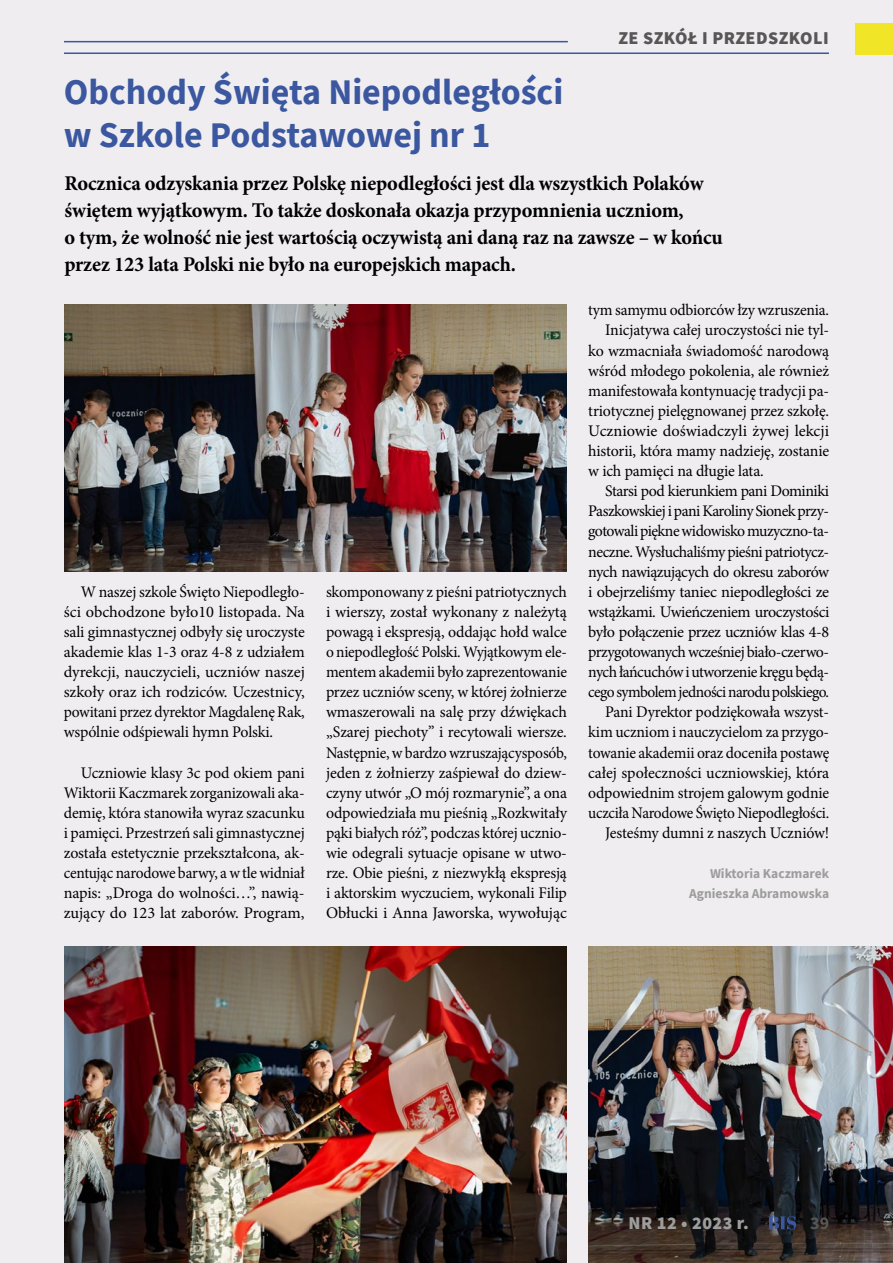
<style>
.page{position:relative;width:893px;height:1263px;background:#efedf0}
.page>*{position:absolute;margin:0;border:0;box-sizing:border-box;transform-origin:0 0}
.t1{font:700 36px/43.2px "Source Sans Pro";color:#3b57a0}
.t2{font:700 21px/27px "Minion Pro";letter-spacing:-.01em;color:#000}
.t3{font:900 18px "Source Sans Pro";letter-spacing:.025em;color:#575756}
.t4{font:900 18px "Source Sans Pro";letter-spacing:.025em;color:#9d9d9c}
.t5{font:700 18px "Source Sans Pro";color:#575756}
.t6{font:16.2px/20.1px "Minion Pro";letter-spacing:-.015em;color:#000;text-align:justify}
.t7{font:16.2px "Minion Pro";letter-spacing:-.035em;color:#000}
.t8{font:16.2px "Minion Pro";letter-spacing:-.035em;color:#000;scale:.96 1}
.t9{font:16.2px "Minion Pro";letter-spacing:-.015em;color:#000;scale:.95 1}
.t10{font:16.2px "Minion Pro";letter-spacing:-.015em;color:#000;scale:.96 1}
.t11{font:700 13.5px/20.1px "Source Sans Pro";color:#9d9d9c;text-align:right}
</style>
<div class="page">
<img style="left:64px;top:947px;width:503px;height:316px">
<img style="left:64px;top:305px;width:503px;height:266px">
<img style="left:588px;top:947px;width:305px;height:316px">
<svg style="left:768px;top:1216px;width:28px;height:13px"></svg>
<hr style="left:64px;top:41px;width:504px;height:1px;background:#3b57a0">
<div style="left:855px;top:24px;width:38px;height:31px;background:#f0e527"></div>
<hr style="left:64px;top:53px;width:765px;height:1px;background:#3b57a0">
<p class="t3" style="left:618px;top:26px;width:212px">ZE SZKÓŁ I PRZEDSZKOLI</p>
<h1 class="t1" style="left:64px;top:70px;width:501px">Obchody Święta Niepodległości w Szkole Podstawowej nr 1</h1>
<p class="t2" style="left:64px;top:169px;width:660px">Rocznica odzyskania przez Polskę niepodległości jest dla wszystkich Polaków świętem wyjątkowym. To także doskonała okazja przypomnienia uczniom,<br>o tym, że wolność nie jest wartością oczywistą ani daną raz na zawsze – w końcu przez 123 lata Polski nie było na europejskich mapach.</p>
<p class="t6" style="left:64px;top:582px;width:243px;text-indent:17px">W naszej szkole Święto Niepodległo&shy;ści obchodzone było10 listopada. Na sali gimnastycznej odbyły się uroczyste akademie klas 1-3 oraz 4-8 z udziałem dyrekcji, nauczycieli, uczniów naszej szkoły oraz ich rodziców. Uczestnicy, powitani przez dyrektor Magdalenę Rak, wspólnie odśpiewali hymn Polski.</p>
<p class="t6" style="left:64px;top:762px;width:242px;text-indent:17px">Uczniowie klasy 3c pod okiem pani Wiktorii Kaczmarek zorganizowali aka&shy;demię, która stanowiła wyraz szacunku i pamięci. Przestrzeń sali gimnastycznej została estetycznie przekształcona, ak&shy;centując narodowe barwy, a w tle widniał napis: „Droga do wolności…”, nawią&shy;zujący do 123 lat zaborów. Program,</p>
<p class="t6" style="left:326px;top:582px;width:243px">skomponowany z pieśni patriotycznych i wierszy, został wykonany z należytą powagą i ekspresją, oddając hołd walce o niepodległość Polski. Wyjątkowym ele&shy;mentem akademii było zaprezentowanie przez uczniów sceny, w której żołnierze wmaszerowali na salę przy dźwiękach „Szarej piechoty” i recytowali wiersze.<br>Następnie, w bardzo wzruszającysposób, jeden z żołnierzy zaśpiewał do dziew&shy;czyny utwór „O mój rozmarynie”, a ona odpowiedziała mu pieśnią „Rozkwitały pąki białych róż”, podczas której ucznio&shy;wie odegrali sytuacje opisane w utwo&shy;rze. Obie pieśni, z niezwykłą ekspresją i aktorskim wyczuciem, wykonali Filip Obłucki i Anna Jaworska, wywołując</p>
<p class="t6" style="left:588px;top:300px;width:242px">tym samymu odbiorców łzy wzruszenia.</p>
<p class="t6" style="left:605px;top:320px;width:225px">Inicjatywa całej uroczystości nie tyl-</p>
<p class="t6" style="left:588px;top:340px;width:242px">ko wzmacniała świadomość narodową</p>
<p class="t6" style="left:588px;top:360px;width:242px">wśród młodego pokolenia, ale również</p>
<p class="t6" style="left:588px;top:381px;width:242px">manifestowała kontynuację tradycji pa-</p>
<p class="t6" style="left:588px;top:401px;width:242px">triotycznej pielęgnowanej przez szkołę.</p>
<p class="t6" style="left:588px;top:421px;width:242px">Uczniowie doświadczyli żywej lekcji</p>
<p class="t6" style="left:588px;top:441px;width:242px">historii, która mamy nadzieję, zostanie</p>
<p class="t6" style="left:588px;top:461px;width:177px">w ich pamięci na długie lata.</p>
<p class="t6" style="left:605px;top:481px;width:225px">Starsi pod kierunkiem pani Dominiki</p>
<p class="t7" style="left:588px;top:500px;width:242px">Paszkowskiej i pani Karoliny Sionek przy-</p>
<p class="t7" style="left:588px;top:520px;width:242px">gotowali piękne widowisko muzyczno-ta-</p>
<p class="t6" style="left:588px;top:541px;width:242px">neczne. Wysłuchaliśmy pieśni patriotycz-</p>
<p class="t7" style="left:588px;top:561px;width:242px">nych nawiązujących do okresu zaborów</p>
<p class="t6" style="left:588px;top:582px;width:242px">i obejrzeliśmy taniec niepodległości ze</p>
<p class="t6" style="left:588px;top:602px;width:243px">wstążkami. Uwieńczeniem uroczystości</p>
<p class="t6" style="left:588px;top:622px;width:243px">było połączenie przez uczniów klas 4-8</p>
<p class="t6" style="left:588px;top:642px;width:242px">przygotowanych wcześniej biało-czerwo-</p>
<p class="t6" style="left:588px;top:662px;width:242px">nych łańcuchów i utworzenie kręgu będą-</p>
<p class="t8" style="left:588px;top:681px;width:252px">cego symbolem jedności narodu polskiego.</p>
<p class="t6" style="left:605px;top:702px;width:225px">Pani Dyrektor podziękowała wszyst-</p>
<p class="t6" style="left:588px;top:722px;width:242px">kim uczniom i nauczycielom za przygo-</p>
<p class="t10" style="left:588px;top:741px;width:253px">towanie akademii oraz doceniła postawę</p>
<p class="t6" style="left:588px;top:762px;width:242px">całej społeczności uczniowskiej, która</p>
<p class="t6" style="left:588px;top:783px;width:242px">odpowiednim strojem galowym godnie</p>
<p class="t9" style="left:588px;top:802px;width:255px">uczciła Narodowe Święto Niepodległości.</p>
<p class="t6" style="left:605px;top:823px;width:225px">Jesteśmy dumni z naszych Uczniów!</p>
<p class="t11" style="left:689px;top:863px;width:142px">Wiktoria Kaczmarek<br>Agnieszka Abramowska</p>
<p class="t4" style="left:628px;top:1211px;width:122px">NR 12 • 2023 r.</p>
<p class="t5" style="left:810px;top:1211px;width:21px">39</p>
</div>
